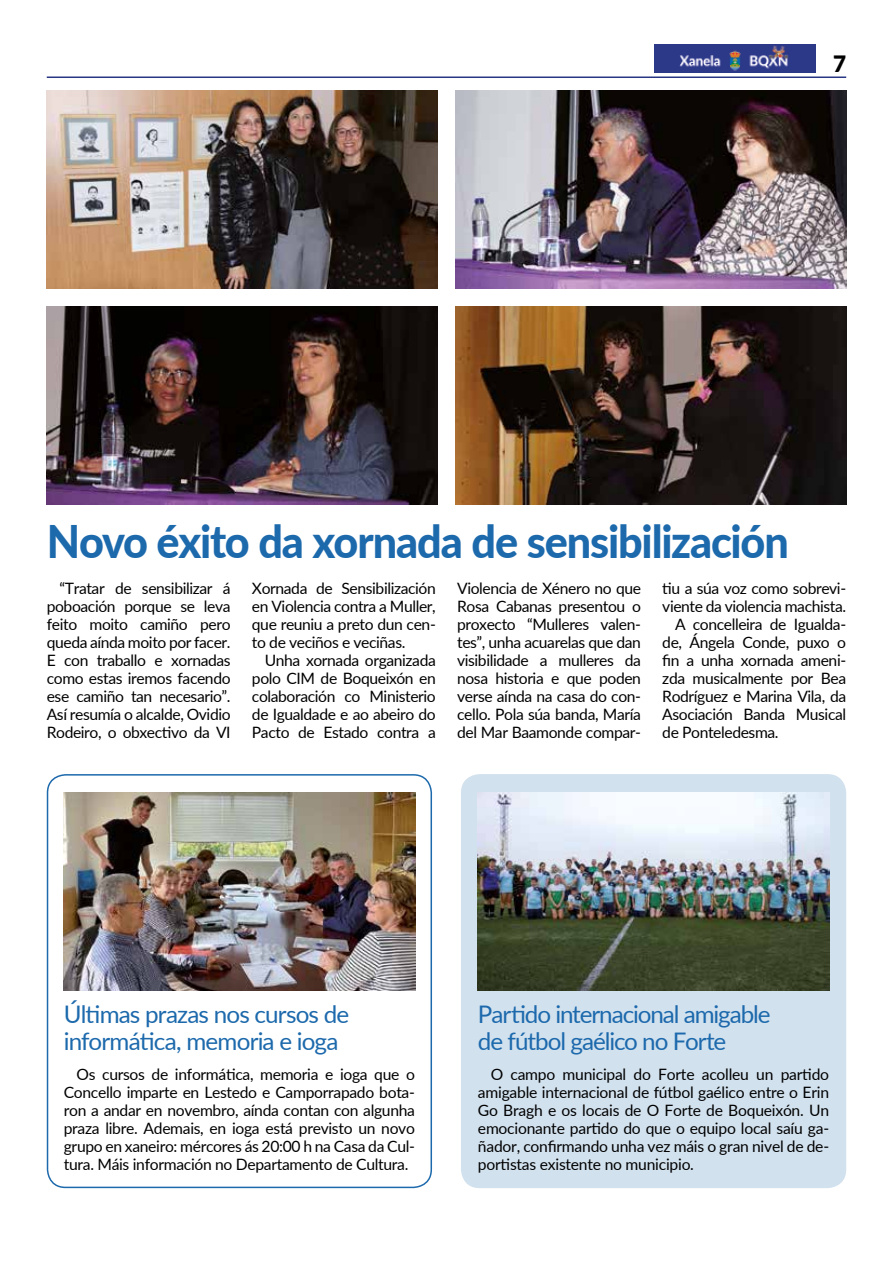
<style>
.page{position:relative;width:893px;height:1263px;background:#fff}
.page>*{position:absolute;margin:0;border:0;box-sizing:border-box;transform-origin:0 0}
.t1{font:800 45px "Lato";letter-spacing:-.025em;color:#1c69ac;scale:.96 1}
.t2{font:24.15px/27px "Lato";letter-spacing:-.04em;color:#1c69ac}
.t3{font:900 22.5px "Lato";color:#000}
.t4{font:15.6px/18px "Lato";letter-spacing:-.025em;color:#000;text-align:justify}
</style>
<div class="page">
<hr style="left:47px;top:77px;width:799px;height:1px;background:#283583">
<img style="left:655px;top:44px;width:161px;height:28px">
<div style="left:47px;top:774px;width:385px;height:414px;border:2px solid #1c69ac;border-radius:18px"></div>
<img style="left:64px;top:792px;width:351px;height:198px">
<div style="left:462px;top:775px;width:383px;height:412px;background:#d2e1ee;border-radius:18px"></div>
<div style="left:461px;top:774px;width:385px;height:414px;border:2px solid #d2e1ee;border-radius:18px"></div>
<img style="left:478px;top:792px;width:351px;height:198px">
<img style="left:47px;top:90px;width:391px;height:198px">
<img style="left:455px;top:90px;width:391px;height:198px">
<img style="left:455px;top:306px;width:391px;height:198px">
<img style="left:47px;top:306px;width:391px;height:198px">
<h3 class="t3" style="left:833px;top:47px;width:15px">7</h3>
<h1 class="t1" style="left:47px;top:508px;width:775px">Novo éxito da xornada de sensibilización</h1>
<p class="t4" style="left:47px;top:579px;width:185px;text-indent:13px">“Tratar de sensibilizar á poboación porque se leva feito moito camiño pero queda aínda moito por facer.<br>E con traballo e xornadas como estas iremos facendo ese camiño tan necesario”.<br>Así resumía o alcalde, Ovidio Rodeiro, o obxectivo da VI</p>
<p class="t4" style="left:252px;top:579px;width:185px">Xornada de Sensibilización en Violencia contra a Muller, que reuniu a preto dun cen&shy;to de veciños e veciñas.</p>
<p class="t4" style="left:252px;top:651px;width:185px;text-indent:13px">Unha xornada organizada polo CIM de Boqueixón en colaboración co Ministerio de Igualdade e ao abeiro do Pacto de Estado contra a</p>
<p class="t4" style="left:457px;top:579px;width:185px">Violencia de Xénero no que Rosa Cabanas presentou o proxecto “Mulleres valen&shy;tes”, unha acuarelas que dan visibilidade a mulleres da nosa historia e que poden verse aínda na casa do con&shy;cello. Pola súa banda, María del Mar Baamonde compar-</p>
<p class="t4" style="left:662px;top:579px;width:185px">tiu a súa voz como sobrevi-</p>
<p class="t4" style="left:662px;top:597px;width:185px">viente da violencia machista.</p>
<p class="t4" style="left:675px;top:615px;width:173px">A concelleira de Igualda-</p>
<p class="t4" style="left:662px;top:633px;width:185px">de, Ángela Conde, puxo o</p>
<p class="t4" style="left:662px;top:651px;width:185px">fin a unha xornada ameni-</p>
<p class="t4" style="left:662px;top:669px;width:185px">zda musicalmente por Bea</p>
<p class="t4" style="left:662px;top:687px;width:185px">Rodríguez e Marina Vila, da</p>
<p class="t4" style="left:662px;top:705px;width:185px">Asociación Banda Musical</p>
<p class="t4" style="left:662px;top:723px;width:118px">de Ponteledesma.</p>
<h2 class="t2" style="left:64px;top:999px;width:287px">Últimas prazas nos cursos de informática, memoria e ioga</h2>
<p class="t4" style="left:64px;top:1065px;width:353px;text-indent:13px">Os cursos de informática, memoria e ioga que o Concello imparte en Lestedo e Camporrapado bota&shy;ron a andar en novembro, aínda contan con algunha praza libre. Ademais, en ioga está previsto un novo grupo en xaneiro: mércores ás 20:00 h na Casa da Cul&shy;tura. Máis información no Departamento de Cultura.</p>
<h2 class="t2" style="left:478px;top:999px;width:294px">Partido internacional amigable de fútbol gaélico no Forte</h2>
<p class="t4" style="left:478px;top:1065px;width:353px;text-indent:13px">O campo municipal do Forte acolleu un partido amigable internacional de fútbol gaélico entre o Erin Go Bragh e os locais de O Forte de Boqueixón. Un emocionante partido do que o equipo local saíu ga&shy;ñador, confirmando unha vez máis o gran nivel de de&shy;portistas existente no municipio.</p>
</div>
